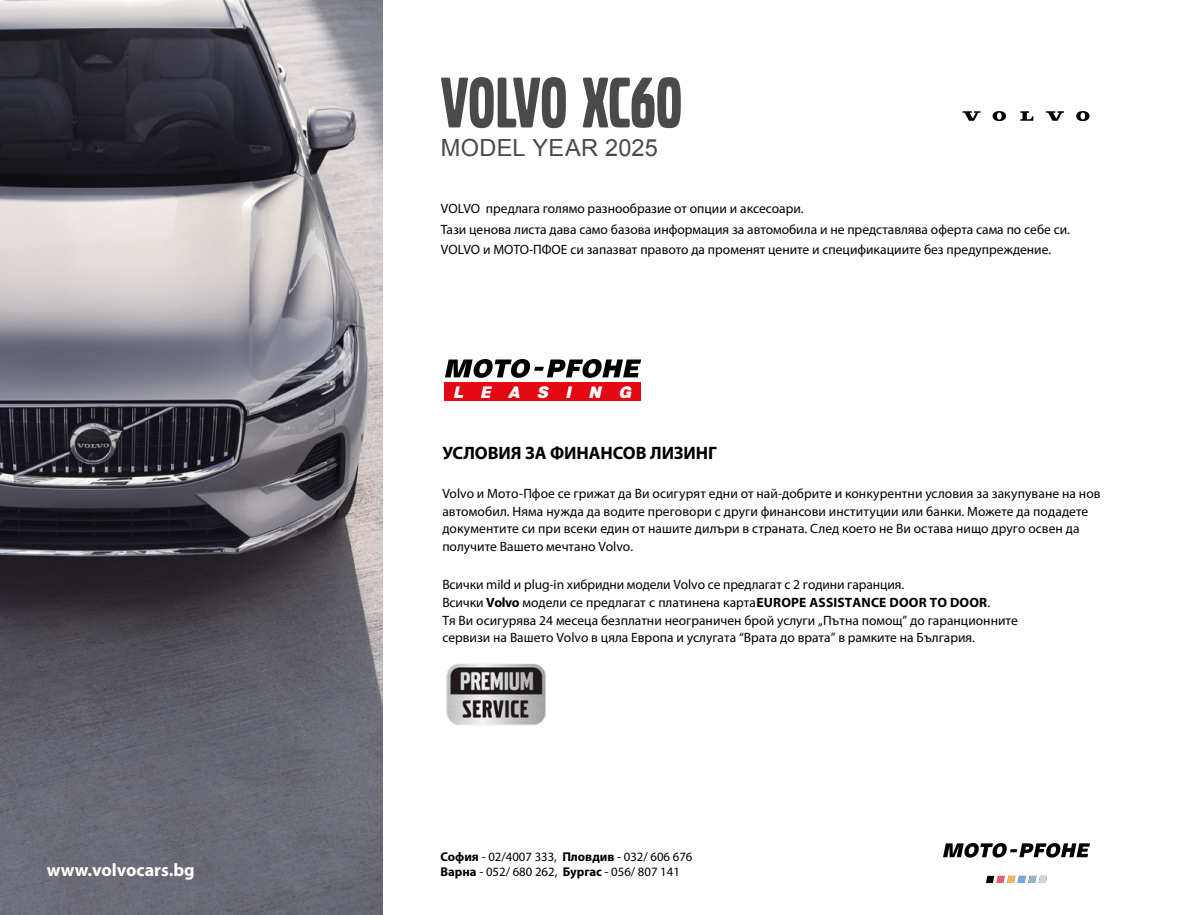
<style>
.page{position:relative;width:1191px;height:915px;background:#fff}
.page>*{position:absolute;margin:0;border:0;box-sizing:border-box;transform-origin:0 0}
.t1{font:74.7px "Volvo Broad Cyrillic";letter-spacing:.005em;color:#4a4a49}
.t2{font:23.55px "Arial";letter-spacing:.01em;color:#4a4a49}
.t3{font:700 18px "Myriad Pro";letter-spacing:-.005em;color:#000}
.t4{font:700 18px "Myriad Pro";color:#fff}
.t5{font:italic 900 18px "Helen Bg";letter-spacing:.95em;color:#fff}
.t6{font:13.5px/17.5px "Myriad Pro";color:#000}
.t7{font:12.75px/15.3px "Myriad Pro";color:#000}
.s1{font-weight:700}
</style>
<div class="page">
<img style="left:446px;top:664px;width:100px;height:62px">
<svg style="left:445px;top:359px;width:196px;height:19px"></svg>
<div style="left:444px;top:382px;width:197px;height:19px;background:#e30613"></div>
<img style="left:0;top:0;width:382px;height:914px">
<img style="left:962px;top:111px;width:128px;height:10px">
<img style="left:943px;top:843px;width:146px;height:38px">
<h1 class="t1" style="left:441px;top:67px;width:243px">VOLVO XC60</h1>
<h2 class="t2" style="left:441px;top:132px;width:218px">MODEL YEAR 2025</h2>
<p class="t6" style="left:441px;top:198px;width:630px;line-height:20.4px">VOLVO предлага голямо разнообразие от опции и аксесоари.<br>Тази ценова листа дава само базова информация за автомобила и не представлява оферта сама по себе си.<br>VOLVO и МОТО-ПФОЕ си запазват правото да променят цените и спецификациите без предупреждение.</p>
<h3 class="t5" style="left:454px;top:382px;width:180px">LEASING</h3>
<h3 class="t3" style="left:442px;top:441px;width:276px">УСЛОВИЯ ЗА ФИНАНСОВ ЛИЗИНГ</h3>
<p class="t6" style="left:442px;top:484px;width:659px">Volvo и Мото-Пфое се грижат да Ви осигурят едни от най-добрите и конкурентни условия за закупуване на нов автомобил. Няма нужда да водите преговори с други финансови институции или банки. Можете да подадете документите си при всеки един от нашите дилъри в страната. След което не Ви остава нищо друго освен да получите Вашето мечтано Volvo.</p>
<p class="t6" style="left:442px;top:575px;width:577px">Всички mild и plug-in хибридни модели Volvo се предлагат с 2 години гаранция.<br>Всички <span class="s1">Volvo</span> модели се предлагат с платинена карта <span class="s1">EUROPE ASSISTANCE DOOR TO DOOR</span>.<br>Тя Ви осигурява 24 месеца безплатни неограничен брой услуги „Пътна помощ” до гаранционните сервизи на Вашето Volvo в цяла Европа и услугата “Врата до врата” в рамките на България.</p>
<h3 class="t4" style="left:47px;top:858px;width:149px">www.volvocars.bg</h3>
<p class="t7" style="left:440px;top:848px;width:253px"><span class="s1">София</span> - 02/4007 333, <span class="s1">Пловдив</span> - 032/ 606 676<br><span class="s1">Варна</span> - 052/ 680 262, <span class="s1">Бургас</span> - 056/ 807 141</p>
</div>
